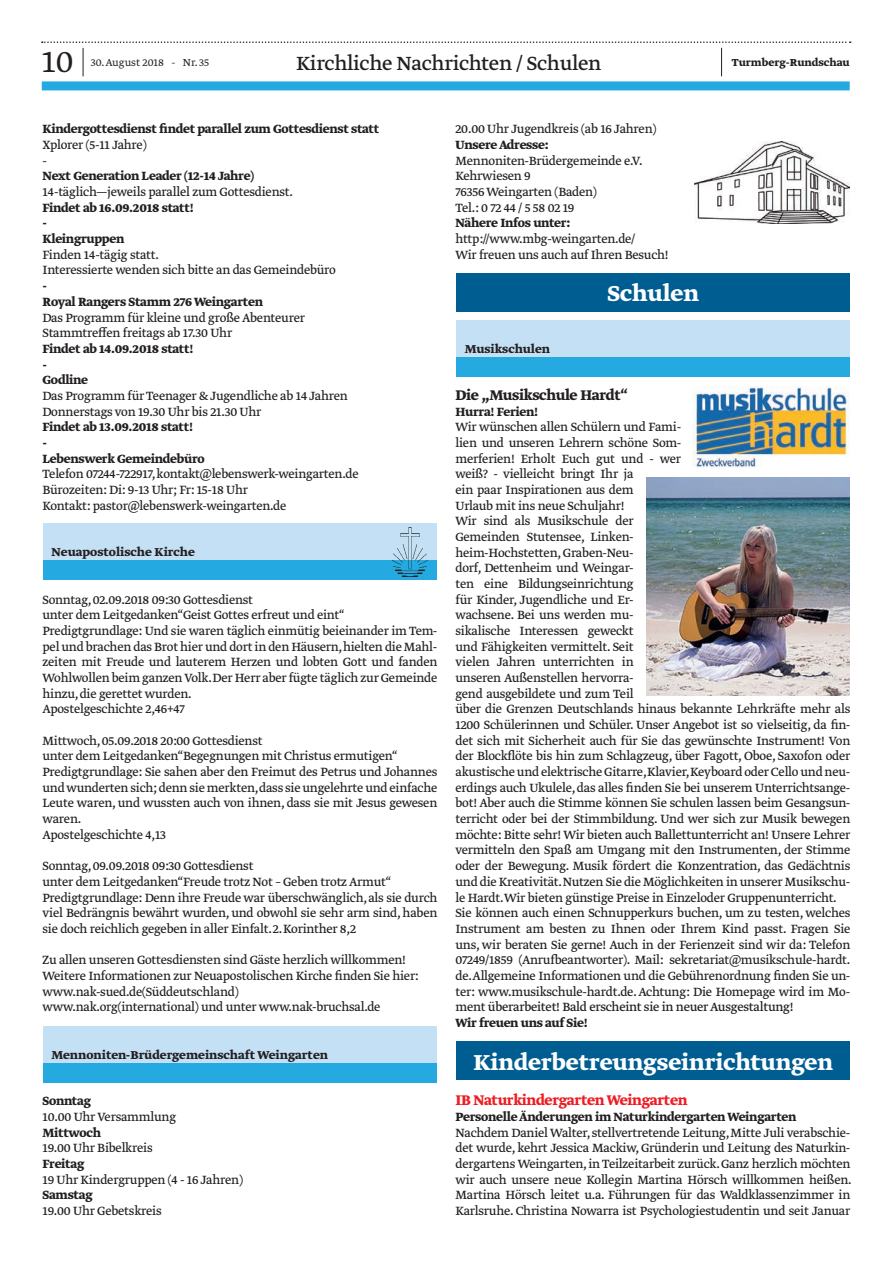
<style>
.page{position:relative;width:893px;height:1263px;background:#fff}
.page>*{position:absolute;margin:0;border:0;box-sizing:border-box;transform-origin:0 0}
.t1{font:300 36px "Greta Text Std";color:#231f20}
.t2{font:700 25.5px "Greta Text Std";color:#fff}
.t3{font:22.5px "Greta Text Std";letter-spacing:-.015em;color:#231f20}
.t4{font:700 16.5px "Greta Text Std";letter-spacing:-.02em;color:#ee1d23}
.t5{font:700 16.5px "Greta Text Std";letter-spacing:-.02em;color:#231f20}
.t6{font:14.1px/15.8px "Greta Text Std Regular Min";letter-spacing:-.02em;color:#231f20}
.t7{font:700 14.1px/15.8px "Greta Text Std";letter-spacing:-.02em;color:#231f20}
.t8{font:14.1px/15.6px "Greta Text Std";letter-spacing:-.02em;color:#231f20}
.t9{font:700 13.5px "Greta Text Std";color:#231f20}
.t10{font:300 12px "Greta Text Std";color:#231f20}
.t11{font:700 12px "Greta Text Std";color:#231f20}
.s1{font-family:"Greta Text Std Regular Min"}
.s2{font-weight:700}
</style>
<div class="page">
<div style="left:42px;top:81px;width:808px;height:9px;background:#24aae1"></div>
<svg style="left:42px;top:41px;width:809px;height:35px"></svg>
<div style="left:457px;top:273px;width:393px;height:38px;background:#005d91"></div>
<img style="left:693px;top:387px;width:157px;height:80px">
<div style="left:457px;top:320px;width:393px;height:57px;background:#c3e0f4"></div>
<div style="left:457px;top:357px;width:393px;height:20px;background:#24aae1"></div>
<img style="left:646px;top:477px;width:204px;height:219px">
<img style="left:695px;top:142px;width:155px;height:82px">
<div style="left:457px;top:1042px;width:393px;height:38px;background:#005d91"></div>
<div style="left:43px;top:523px;width:394px;height:57px;background:#c3e0f4"></div>
<div style="left:43px;top:560px;width:394px;height:20px;background:#24aae1"></div>
<img style="left:392px;top:528px;width:35px;height:48px">
<div style="left:43px;top:1026px;width:393px;height:57px;background:#c3e0f4"></div>
<div style="left:43px;top:1063px;width:393px;height:20px;background:#24aae1"></div>
<h1 class="t1" style="left:42px;top:41px;width:33px">10</h1>
<p class="t10" style="left:91px;top:56px;width:120px">30. August 2018 - Nr. 35</p>
<p class="t11" style="left:732px;top:56px;width:119px">Turmberg-Rundschau</p>
<h3 class="t3" style="left:296px;top:50px;width:307px">Kirchliche Nachrichten / Schulen</h3>
<p class="t7" style="left:43px;top:122px;width:338px">Kindergottesdienst findet parallel zum Gottesdienst statt</p>
<p class="t6" style="left:43px;top:138px;width:106px">Xplorer (5-11 Jahre) -</p>
<p class="t7" style="left:43px;top:169px;width:213px">Next Generation Leader (12-14 Jahre)</p>
<p class="t6" style="left:43px;top:185px;width:252px">14-täglich—jeweils parallel zum Gottesdienst.</p>
<p class="t7" style="left:43px;top:200px;width:153px">Findet ab 16.09.2018 statt! -<br>Kleingruppen</p>
<p class="t6" style="left:43px;top:247px;width:295px">Finden 14-tägig statt.<br>Interessierte wenden sich bitte an das Gemeindebüro</p>
<p class="t7" style="left:43px;top:279px;width:222px">-<br>Royal Rangers Stamm 276 Weingarten</p>
<p class="t6" style="left:43px;top:310px;width:264px">Das Programm für kleine und große Abenteurer<br>Stammtreffen freitags ab 17.30 Uhr</p>
<p class="t7" style="left:43px;top:341px;width:152px">Findet ab 14.09.2018 statt! -<br>Godline</p>
<p class="t6" style="left:43px;top:388px;width:307px">Das Programm für Teenager &amp; Jugendliche ab 14 Jahren<br>Donnerstags von 19.30 Uhr bis 21.30 Uhr</p>
<p class="t7" style="left:43px;top:420px;width:164px">Findet ab 13.09.2018 statt!<br>-<br>Lebenswerk Gemeindebüro</p>
<p class="t6" style="left:43px;top:467px;width:318px">Telefon 07244-722917, kontakt@lebenswerk-weingarten.de<br>Bürozeiten: Di: 9-13 Uhr; Fr: 15-18 Uhr<br>Kontakt: pastor@lebenswerk-weingarten.de</p>
<p class="t9" style="left:52px;top:544px;width:145px">Neuapostolische Kirche</p>
<p class="t6" style="left:43px;top:592px;width:396px">Sonntag, 02.09.2018 09:30 Gottesdienst<br>unter dem Leitgedanken“Geist Gottes erfreut und eint“ Predigtgrundlage: Und sie waren täglich einmütig beieinander im Tem&shy;pel und brachen das Brot hier und dort in den Häusern,hielten die Mahl&shy;zeiten mit Freude und lauterem Herzen und lobten Gott und fanden Wohlwollen beim ganzen Volk.Der Herr aber fügte täglich zur Gemeinde hinzu, die gerettet wurden.<br>Apostelgeschichte 2,46+47</p>
<p class="t6" style="left:43px;top:733px;width:396px">Mittwoch, 05.09.2018 20:00 Gottesdienst<br>unter dem Leitgedanken“Begegnungen mit Christus ermutigen“ Predigtgrundlage: Sie sahen aber den Freimut des Petrus und Johannes und wunderten sich; denn sie merkten,dass sie ungelehrte und einfache Leute waren, und wussten auch von ihnen, dass sie mit Jesus gewesen waren.<br>Apostelgeschichte 4,13</p>
<p class="t6" style="left:43px;top:859px;width:396px">Sonntag, 09.09.2018 09:30 Gottesdienst<br>unter dem Leitgedanken“Freude trotz Not – Geben trotz Armut“ Predigtgrundlage: Denn ihre Freude war überschwänglich, als sie durch viel Bedrängnis bewährt wurden, und obwohl sie sehr arm sind, haben sie doch reichlich gegeben in aller Einfalt. 2. Korinther 8,2</p>
<p class="t6" style="left:43px;top:953px;width:378px">Zu allen unseren Gottesdiensten sind Gäste herzlich willkommen!<br>Weitere Informationen zur Neuapostolischen Kirche finden Sie hier: www.nak-sued.de(Süddeutschland)<br>www.nak.org(international) und unter www.nak-bruchsal.de</p>
<p class="t9" style="left:51px;top:1047px;width:278px">Mennoniten-Brüdergemeinschaft Weingarten</p>
<p class="t7" style="left:43px;top:1094px;width:50px">Sonntag</p>
<p class="t6" style="left:43px;top:1110px;width:135px">10.00 Uhr Versammlung</p>
<p class="t7" style="left:43px;top:1125px;width:60px">Mittwoch</p>
<p class="t6" style="left:43px;top:1141px;width:112px">19.00 Uhr Bibelkreis</p>
<p class="t7" style="left:43px;top:1156px;width:43px">Freitag</p>
<p class="t6" style="left:43px;top:1172px;width:202px">19 Uhr Kindergruppen (4 - 16 Jahren)</p>
<p class="t7" style="left:43px;top:1188px;width:52px">Samstag</p>
<p class="t6" style="left:43px;top:1204px;width:121px">19.00 Uhr Gebetskreis</p>
<p class="t6" style="left:455px;top:122px;width:202px">20.00 Uhr Jugendkreis (ab 16 Jahren)</p>
<p class="t7" style="left:455px;top:138px;width:95px">Unsere Adresse:</p>
<p class="t6" style="left:455px;top:153px;width:189px">Mennoniten-Brüdergemeinde e.V.<br>Kehrwiesen 9<br>76356 Weingarten (Baden)<br>Tel.: 0 72 44 / 5 58 02 19</p>
<p class="t7" style="left:455px;top:216px;width:116px">Nähere Infos unter:</p>
<p class="t6" style="left:455px;top:232px;width:215px">http://www.mbg-weingarten.de/<br>Wir freuen uns auch auf Ihren Besuch!</p>
<p class="t9" style="left:465px;top:341px;width:87px">Musikschulen</p>
<h2 class="t2" style="left:607px;top:278px;width:93px">Schulen</h2>
<p class="t5" style="left:455px;top:385px;width:174px">Die „Musikschule Hardt“</p>
<p class="t7" style="left:455px;top:404px;width:84px">Hurra! Ferien!</p>
<p class="t6" style="left:455px;top:420px;width:396px">Wir wünschen allen Schülern und Fami-<br>lien und unseren Lehrern schöne Som-<br>merferien! Erholt Euch gut und - wer<br>weiß? - vielleicht bringt Ihr ja<br>ein paar Inspirationen aus dem<br>Urlaub mit ins neue Schuljahr!<br>Wir sind als Musikschule der<br>Gemeinden Stutensee, Linken-<br>heim-Hochstetten, Graben-Neu-<br>dorf, Dettenheim und Weingar-<br>ten eine Bildungseinrichtung<br>für Kinder, Jugendliche und Er-<br>wachsene. Bei uns werden mu-<br>sikalische Interessen geweckt<br>und Fähigkeiten vermittelt. Seit<br>vielen Jahren unterrichten in<br>unseren Außenstellen hervorra-<br>gend ausgebildete und zum Teil<br>über die Grenzen Deutschlands hinaus bekannte Lehrkräfte mehr als 1200 Schülerinnen und Schüler. Unser Angebot ist so vielseitig, da fin&shy;det sich mit Sicherheit auch für Sie das gewünschte Instrument! Von der Blockflöte bis hin zum Schlagzeug, über Fagott, Oboe, Saxofon oder akustische und elektrische Gitarre,Klavier,Keyboard oder Cello und neu&shy;erdings auch Ukulele, das alles finden Sie bei unserem Unterrichtsange&shy;bot! Aber auch die Stimme können Sie schulen lassen beim Gesangsun&shy;terricht oder bei der Stimmbildung. Und wer sich zur Musik bewegen möchte: Bitte sehr! Wir bieten auch Ballettunterricht an! Unsere Lehrer vermitteln den Spaß am Umgang mit den Instrumenten, der Stimme oder der Bewegung. Musik fördert die Konzentration, das Gedächtnis und die Kreativität.Nutzen Sie die Möglichkeiten in unserer Musikschu&shy;le Hardt.Wir bieten günstige Preise in Einzeloder Gruppenunterricht.<br>Sie können auch einen Schnupperkurs buchen, um zu testen, welches Instrument am besten zu Ihnen oder Ihrem Kind passt. Fragen Sie uns, wir beraten Sie gerne! Auch in der Ferienzeit sind wir da: Telefon 07249/1859 (Anrufbeantworter). Mail: sekretariat@musikschule-hardt. de.Allgemeine Informationen und die Gebührenordnung finden Sie un&shy;ter: www.musikschule-hardt.de. Achtung: Die Homepage wird im Mo-</p>
<p class="t8" style="left:455px;top:1000px;width:340px"><span class="s1">ment</span> überarbeitet! Bald erscheint sie in neuer Ausgestaltung!<br><span class="s2">Wir freuen uns auf Sie!</span></p>
<h2 class="t2" style="left:473px;top:1047px;width:361px">Kinderbetreungseinrichtungen</h2>
<p class="t4" style="left:455px;top:1090px;width:234px">IB Naturkindergarten Weingarten</p>
<p class="t7" style="left:455px;top:1109px;width:343px">Personelle Änderungen im Naturkindergarten Weingarten</p>
<p class="t6" style="left:455px;top:1125px;width:398px;text-align:justify">Nachdem Daniel Walter, stellvertretende Leitung, Mitte Juli verabschie&shy;det wurde, kehrt Jessica Mackiw, Gründerin und Leitung des Naturkin&shy;dergartens Weingarten, in Teilzeitarbeit zurück. Ganz herzlich möchten wir auch unsere neue Kollegin Martina Hörsch willkommen heißen.<br>Martina Hörsch leitet u.a. Führungen für das Waldklassenzimmer in Karlsruhe. Christina Nowarra ist Psychologiestudentin und seit Januar</p>
</div>
